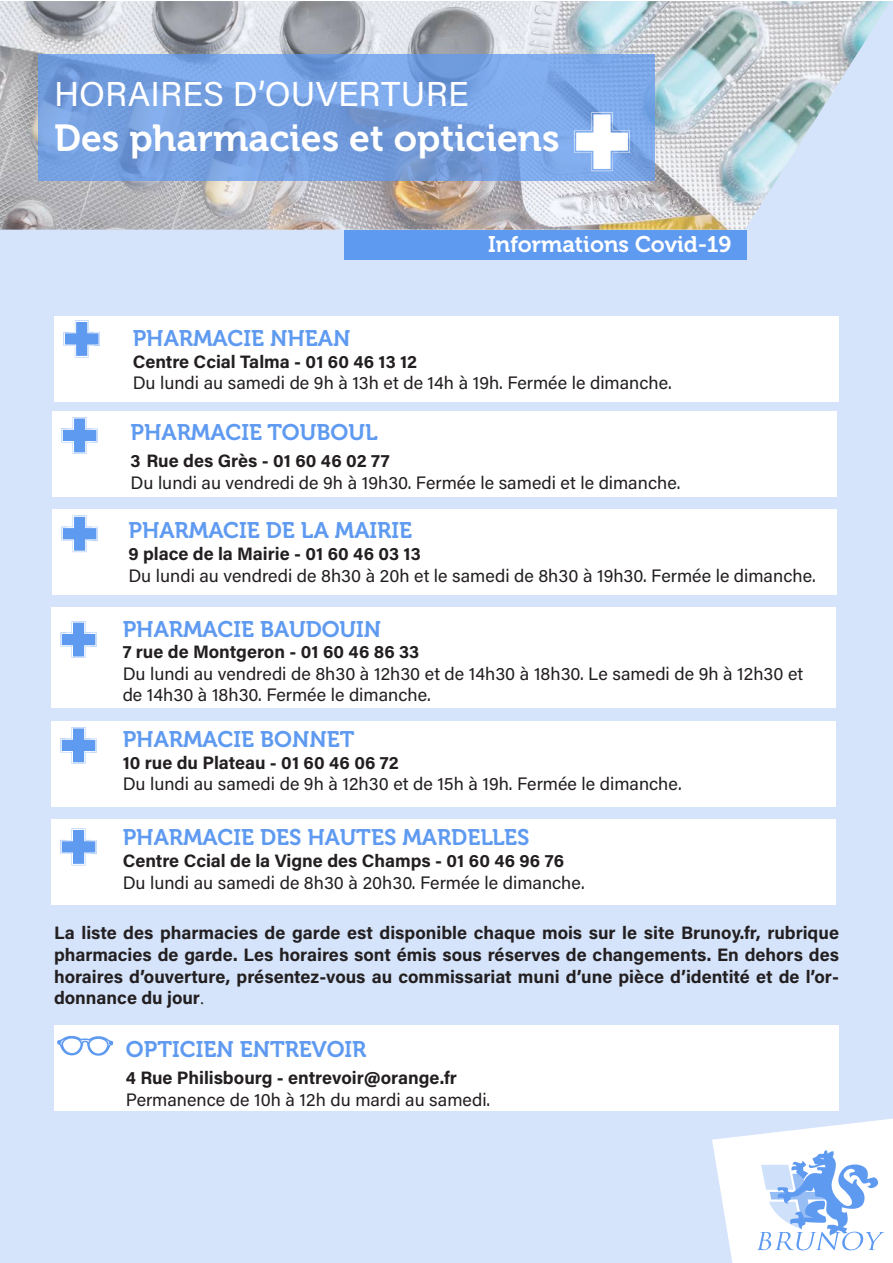
<style>
.page{position:relative;width:893px;height:1263px;background:#fff}
.page>*{position:absolute;margin:0;border:0;box-sizing:border-box;transform-origin:0 0}
.t1{font:37.5px "Museo 700";color:#fff}
.t2{font:34.5px "Acumin Pro";letter-spacing:.005em;color:#fff}
.t3{font:22.5px "Museo 700";color:#5f9af1}
.t4{font:22.5px "Museo 700";color:#fff}
.t5{font:700 18px/21.6px "Acumin Pro";color:#231f20;text-align:justify}
.t6{font:18px/21.6px "Acumin Pro";color:#231f20}
.s1{font-family:"Minion Pro";font-weight:400}
</style>
<div class="page">
<div style="left:0;top:1px;width:893px;height:1262px;background:#d5e4fb"></div>
<svg style="left:712px;top:1118px;width:181px;height:145px"></svg>
<div style="left:344px;top:230px;width:403px;height:30px;background:#5f9af1"></div>
<img style="left:0;top:1px;width:890px;height:229px">
<svg style="left:38px;top:54px;width:617px;height:127px;background:#76a1e2"></svg>
<div style="left:54px;top:317px;width:785px;height:85px;background:#fff"></div>
<svg style="left:574px;top:112px;width:56px;height:59px;background:#bed3f4"></svg>
<svg style="left:64px;top:321px;width:36px;height:36px"></svg>
<div style="left:52px;top:411px;width:785px;height:85px;background:#fff"></div>
<svg style="left:61px;top:417px;width:37px;height:37px"></svg>
<div style="left:52px;top:509px;width:785px;height:86px;background:#fff"></div>
<svg style="left:61px;top:515px;width:37px;height:37px"></svg>
<div style="left:51px;top:608px;width:785px;height:100px;background:#fff"></div>
<svg style="left:60px;top:621px;width:37px;height:37px"></svg>
<div style="left:51px;top:721px;width:785px;height:85px;background:#fff"></div>
<svg style="left:60px;top:727px;width:37px;height:37px"></svg>
<div style="left:51px;top:819px;width:785px;height:85px;background:#fff"></div>
<svg style="left:60px;top:828px;width:37px;height:37px"></svg>
<div style="left:54px;top:1026px;width:785px;height:85px;background:#fff"></div>
<svg style="left:56px;top:904px;width:58px;height:152px"></svg>
<h2 class="t2" style="left:54px;top:70px;width:416px">HORAIRES D’OUVERTURE</h2>
<h1 class="t1" style="left:54px;top:117px;width:507px">Des pharmacies et opticiens</h1>
<p class="t4" style="left:488px;top:232px;width:245px">Informations Covid-19</p>
<p class="t3" style="left:133px;top:326px;width:219px">PHARMACIE NHEAN</p>
<p class="t5" style="left:133px;top:350px;width:286px">Centre Ccial Talma - 01 60 46 13 12</p>
<p class="t6" style="left:133px;top:371px;width:541px">Du lundi au samedi de 9h à 13h et de 14h à 19h. Fermée le dimanche.</p>
<p class="t3" style="left:131px;top:420px;width:249px">PHARMACIE TOUBOUL</p>
<p class="t5" style="left:131px;top:450px;width:261px">3 Rue des Grès - 01 60 46 02 77</p>
<p class="t6" style="left:131px;top:471px;width:551px">Du lundi au vendredi de 9h à 19h30. Fermée le samedi et le dimanche.</p>
<p class="t3" style="left:128px;top:518px;width:285px">PHARMACIE DE LA MAIRIE</p>
<p class="t5" style="left:128px;top:542px;width:294px">9 place de la Mairie - 01 60 46 03 13</p>
<p class="t6" style="left:128px;top:564px;width:689px">Du lundi au vendredi de 8h30 à 20h et le samedi de 8h30 à 19h30. Fermée le dimanche.</p>
<p class="t3" style="left:123px;top:616px;width:260px">PHARMACIE BAUDOUIN</p>
<p class="t5" style="left:123px;top:640px;width:298px">7 rue de Montgeron - 01 60 46 86 33</p>
<p class="t6" style="left:123px;top:662px;width:682px">Du lundi au vendredi de 8h30 à 12h30 et de 14h30 à 18h30. Le samedi de 9h à 12h30 et de 14h30 à 18h30. Fermée le dimanche.</p>
<p class="t3" style="left:123px;top:727px;width:233px">PHARMACIE BONNET</p>
<p class="t5" style="left:123px;top:751px;width:278px">10 rue du Plateau - 01 60 46 06 72</p>
<p class="t6" style="left:123px;top:772px;width:560px">Du lundi au samedi de 9h à 12h30 et de 15h à 19h. Fermée le dimanche.</p>
<p class="t3" style="left:123px;top:825px;width:408px">PHARMACIE DES HAUTES MARDELLES</p>
<p class="t5" style="left:123px;top:849px;width:443px">Centre Ccial de la Vigne des Champs - 01 60 46 96 76</p>
<p class="t6" style="left:123px;top:871px;width:463px">Du lundi au samedi de 8h30 à 20h30. Fermée le dimanche.</p>
<p class="t5" style="left:54px;top:921px;width:786px">La liste des pharmacies de garde est disponible chaque mois sur le site Brunoy.fr, rubrique pharmacies de garde. Les horaires sont émis sous réserves de changements. En dehors des horaires d’ouverture, présentez-vous au commissariat muni d’une pièce d’identité et de l’or&shy;donnance du jour<span class="s1">.</span></p>
<p class="t3" style="left:126px;top:1037px;width:242px">OPTICIEN ENTREVOIR</p>
<p class="t5" style="left:126px;top:1066px;width:333px">4 Rue Philisbourg - entrevoir@orange.fr</p>
<p class="t6" style="left:126px;top:1088px;width:366px">Permanence de 10h à 12h du mardi au samedi.</p>
</div>
